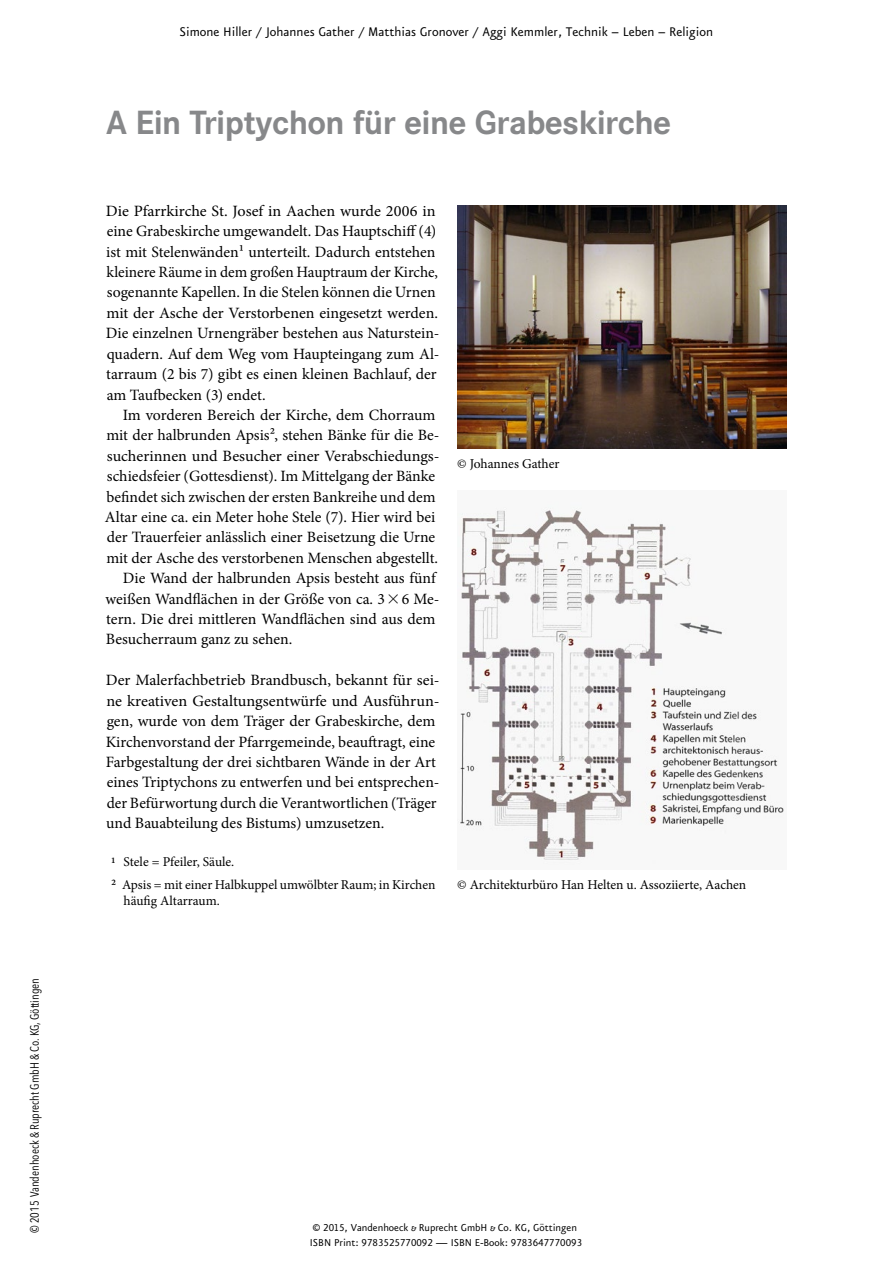
<style>
.page{position:relative;width:893px;height:1263px;background:#fff}
.page>*{position:absolute;margin:0;border:0;box-sizing:border-box;transform-origin:0 0}
._03_Kapitel{font:700 33px "Corporate S";letter-spacing:-.02em;color:#87888a}
._20_Lauftext_ohne_Ei{font:15.75px/20.4px "Minion Pro";color:#000}
._21_Lauftext_mit_Ein{font:15.75px/20.4px "Minion Pro";color:#000}
.t1{font:15px "VR Eureka Sans";color:#000}
._44_Bildunterschrift{font:13.5px/16.5px "Minion Pro";letter-spacing:-.005em;color:#000}
.t2{font:12px "VR Eureka Sans";color:#000}
.t3{font:condensed 12px "Avenir Next LT Pro";color:#000}
.s1{font-size:15px}
</style>
<div class="page">
<img style="left:458px;top:507px;width:326px;height:353px">
<img style="left:457px;top:206px;width:330px;height:242px">
<p class="t3" style="left:27px;top:1233px;width:257px;rotate:-90deg">© 2015 Vandenhoeck &amp; Ruprecht GmbH &amp; Co. KG, Göttingen</p>
<p class="t1" style="left:179px;top:25px;width:535px">Simone Hiller / Johannes Gather / Matthias Gronover / Aggi Kemmler, Technik – Leben – Religion</p>
<p class="_03_Kapitel" style="left:106px;top:103px;width:566px">A Ein Triptychon für eine Grabeskirche</p>
<p class="_20_Lauftext_ohne_Ei" style="left:106px;top:201px;width:335px">Die Pfarrkirche St. Josef in Aachen wurde 2006 in eine Grabeskirche umgewandelt. Das Hauptschiff (4) ist mit Stelenwänden1 unterteilt. Dadurch entstehen kleinere Räume in dem großen Hauptraum der Kirche, sogenannte Kapellen. In die Stelen können die Urnen mit der Asche der Verstorbenen eingesetzt werden.<br>Die einzelnen Urnengräber bestehen aus Naturstein&shy;quadern. Auf dem Weg vom Haupteingang zum Al&shy;tarraum (2 bis 7) gibt es einen kleinen Bachlauf, der am Taufbecken (3) endet.</p>
<p class="_21_Lauftext_mit_Ein" style="left:105px;top:405px;width:336px;text-indent:18px">Im vorderen Bereich der Kirche, dem Chorraum mit der halbrunden Apsis2, stehen Bänke für die Be&shy;sucherinnen und Besucher einer Verabschiedungs&shy;schiedsfeier (Gottesdienst). Im Mittelgang der Bänke befindet sich zwischen der ersten Bankreihe und dem Altar eine ca. ein Meter hohe Stele (7). Hier wird bei der Trauerfeier anlässlich einer Beisetzung die Urne mit der Asche des verstorbenen Menschen abgestellt.</p>
<p class="_21_Lauftext_mit_Ein" style="left:106px;top:568px;width:336px;text-indent:17px">Die Wand der halbrunden Apsis besteht aus fünf weißen Wandflächen in der Größe von ca. 3 6 Me&shy;tern. Die drei mittleren Wandflächen sind aus dem Besucherraum ganz zu sehen.</p>
<p class="_20_Lauftext_ohne_Ei" style="left:106px;top:670px;width:335px">Der Malerfachbetrieb Brandbusch, bekannt für sei&shy;ne kreativen Gestaltungsentwürfe und Ausführun&shy;gen, wurde von dem Träger der Grabeskirche, dem Kirchenvorstand der Pfarrgemeinde, beauftragt, eine Farbgestaltung der drei sichtbaren Wände in der Art eines Triptychons zu entwerfen und bei entsprechen&shy;der Befürwortung durch die Verantwortlichen (Träger und Bauabteilung des Bistums) umzusetzen.</p>
<p class="_44_Bildunterschrift" style="left:111px;top:853px;width:125px"><span class="s1">1</span> Stele = Pfeiler, Säule.</p>
<p class="_44_Bildunterschrift" style="left:124px;top:876px;width:313px;text-indent:-13px"><span class="s1">2</span> Apsis = mit einer Halbkuppel umwölbter Raum; in Kirchen häufig Altarraum.</p>
<p class="_44_Bildunterschrift" style="left:457px;top:876px;width:291px">© Architekturbüro Han Helten u. Assoziierte, Aachen</p>
<p class="_44_Bildunterschrift" style="left:457px;top:456px;width:104px">© Johannes Gather</p>
<p class="t2" style="left:313px;top:1222px;width:266px">© 2015, Vandenhoeck &amp; Ruprecht GmbH &amp; Co. KG, Göttingen</p>
<p class="t2" style="left:310px;top:1237px;width:274px">ISBN Print: 9783525770092 — ISBN E-Book: 9783647770093</p>
</div>
